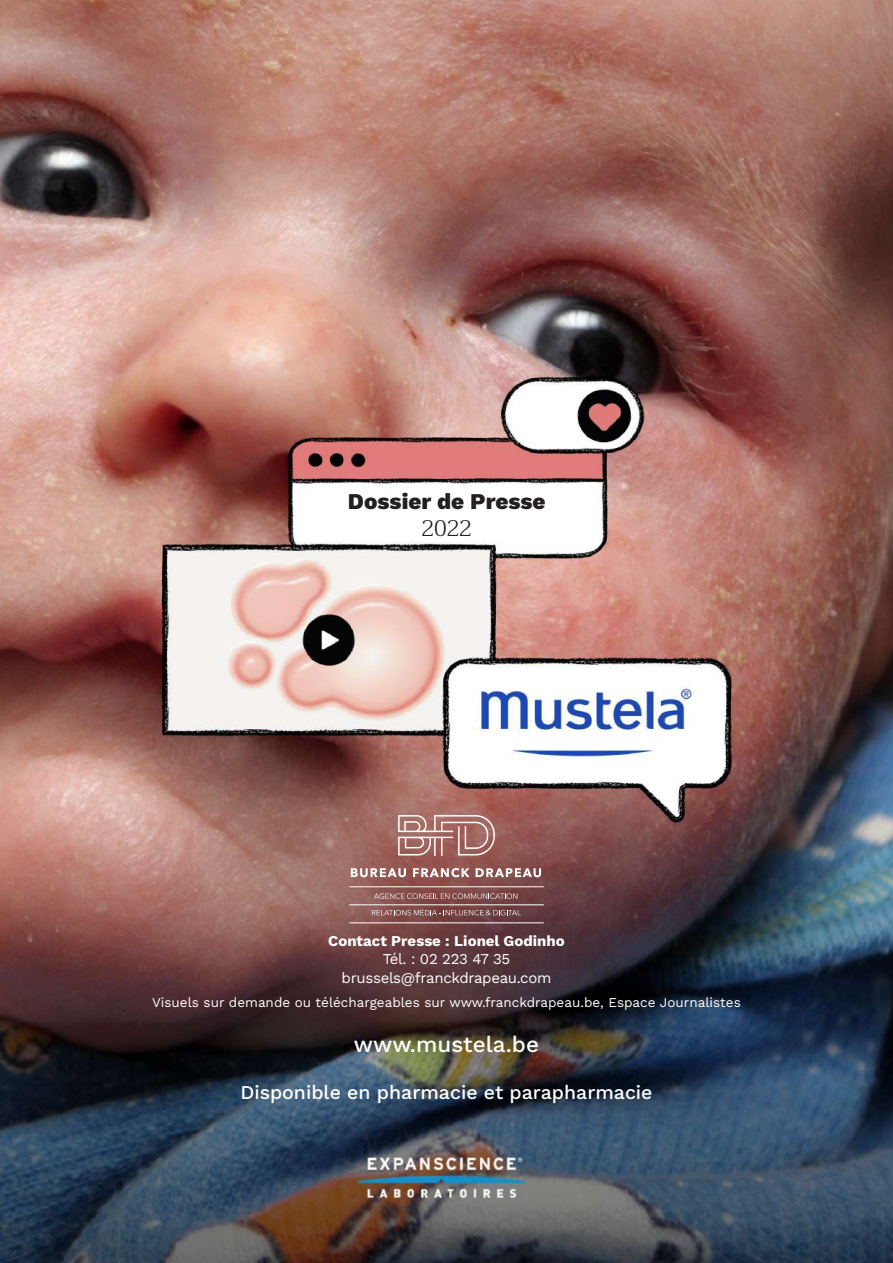
<style>
.page{position:relative;width:893px;height:1263px;background:#fff}
.page>*{position:absolute;margin:0;border:0;box-sizing:border-box;transform-origin:0 0}
.t1{font:22.5px "Work Sans";color:#231f20}
.t2{font:22.5px "Work Sans";color:#fff}
.t3{font:300 22.5px "Taviraj";color:#231f20}
.t4{font:19.5px "Work Sans";color:#fff}
.t5{font:15px/18px "Work Sans";color:#fff;text-align:center}
.t6{font:15px "Work Sans";letter-spacing:-.02em;color:#fff}
.t7{font:13.5px "Work Sans";color:#fff}
</style>
<div class="page">
<img style="left:0;top:0;width:893px;height:1263px">
<svg style="left:398px;top:815px;width:97px;height:41px;background:#b58681"></svg>
<svg style="left:351px;top:868px;width:55px;height:9px"></svg>
<svg style="left:413px;top:868px;width:57px;height:9px"></svg>
<svg style="left:476px;top:868px;width:65px;height:9px"></svg>
<svg style="left:374px;top:893px;width:143px;height:6px"></svg>
<svg style="left:372px;top:908px;width:149px;height:7px"></svg>
<hr style="left:349px;top:886px;width:195px;height:1px;background:#fff">
<hr style="left:349px;top:904px;width:195px;height:1px;background:#fff">
<hr style="left:349px;top:922px;width:195px;height:1px;background:#fff">
<h1 class="t1" style="left:348px;top:485px;width:199px">Dossier de Presse</h1>
<h1 class="t3" style="left:421px;top:511px;width:52px">2022</h1>
<p class="t5" style="left:328px;top:931px;width:238px">Contact Presse : Lionel Godinho<br>Tél. : 02 223 47 35</p>
<p class="t6" style="left:342px;top:967px;width:211px">brussels@franckdrapeau.com</p>
<p class="t7" style="left:152px;top:992px;width:590px">Visuels sur demande ou téléchargeables sur www.franckdrapeau.be, Espace Journalistes</p>
<h1 class="t2" style="left:354px;top:1027px;width:187px">www.mustela.be</h1>
<h2 class="t4" style="left:240px;top:1077px;width:414px">Disponible en pharmacie et parapharmacie</h2>
</div>
